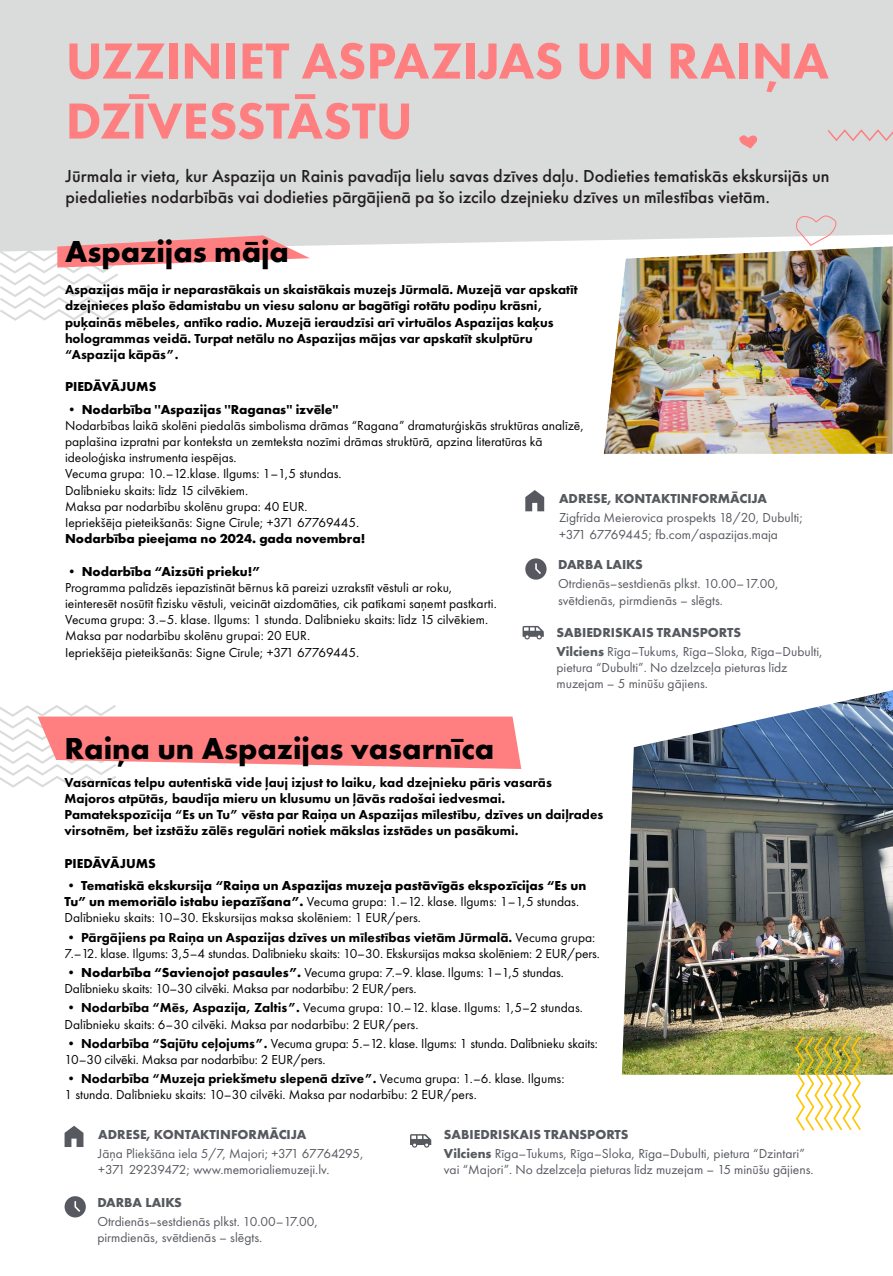
<style>
.page{position:relative;width:893px;height:1276px;background:#fff}
.page>*{position:absolute;margin:0;border:0;box-sizing:border-box;transform-origin:0 0}
.t1{font:800 52.5px/60px "Futura PT";color:#ff7e80}
.t2{font:700 31.5px "Futura PT";color:#000}
.t3{font:500 18px/21.6px "Futura PT";color:#231f20}
.t4{font:13.5px/16.2px "Futura PT Book";color:#000}
.t5{font:800 13.5px/16.2px "Futura PT";color:#000}
.t6{font:13.5px/16.2px "Futura PT Book";color:#56595f}
.t7{font:700 13.5px "Futura PT";color:#000}
.t8{font:700 13.5px "Futura PT";color:#56595f}
.s1{font-family:"Futura PT";font-weight:700}
.s2{font-family:"Futura PT Book";font-weight:400}
.s3{font-family:"Futura PT";font-weight:800}
</style>
<div class="page">
<img style="left:622px;top:690px;width:271px;height:384px">
<svg style="left:0;top:705px;width:521px;height:83px"></svg>
<svg style="left:525px;top:558px;width:22px;height:21px"></svg>
<svg style="left:525px;top:490px;width:19px;height:21px"></svg>
<svg style="left:523px;top:626px;width:21px;height:13px"></svg>
<div style="left:0;top:0;width:893px;height:246px;background:#dadbdb"></div>
<img style="left:603px;top:246px;width:290px;height:207px">
<svg style="left:65px;top:1196px;width:21px;height:21px"></svg>
<svg style="left:65px;top:1126px;width:18px;height:21px"></svg>
<svg style="left:410px;top:1134px;width:21px;height:13px"></svg>
<svg style="left:826px;top:128px;width:67px;height:14px"></svg>
<svg style="left:0;top:235px;width:310px;height:86px"></svg>
<svg style="left:795px;top:212px;width:42px;height:35px"></svg>
<svg style="left:739px;top:134px;width:19px;height:15px"></svg>
<img style="left:794px;top:1034px;width:69px;height:97px">
<h1 class="t1" style="left:66px;top:30px;width:765px">UZZINIET ASPAZIJAS UN RAIŅA<br>DZĪVESSTĀSTU</h1>
<h3 class="t3" style="left:66px;top:165px;width:765px">Jūrmala ir vieta, kur Aspazija un Rainis pavadīja lielu savas dzīves daļu. Dodieties tematiskās ekskursijās un piedalieties nodarbībās vai dodieties pārgājienā pa šo izcilo dzejnieku dzīves un mīlestības vietām.</h3>
<h2 class="t2" style="left:65px;top:231px;width:225px">Aspazijas māja</h2>
<p class="t5" style="left:65px;top:281px;width:514px">Aspazijas māja ir neparastākais un skaistākais muzejs Jūrmalā. Muzejā var apskatīt dzejnieces plašo ēdamistabu un viesu salonu ar bagātīgi rotātu podiņu krāsni, puķainās mēbeles, antīko radio. Muzejā ieraudzīsi arī virtuālos Aspazijas kaķus hologrammas veidā. Turpat netālu no Aspazijas mājas var apskatīt skulptūru “Aspazija kāpās”.</p>
<p class="t7" style="left:65px;top:378px;width:93px">PIEDĀVĀJUMS</p>
<p class="t7" style="left:65px;top:400px;width:275px">• Nodarbība ''Aspazijas ''Raganas'' izvēle''</p>
<p class="t4" style="left:65px;top:417px;width:521px">Nodarbības laikā skolēni piedalās simbolisma drāmas “Ragana” dramaturģiskās struktūras analīzē, paplašina izpratni par konteksta un zemteksta nozīmi drāmas struktūrā, apzina literatūras kā ideoloģiska instrumenta iespējas.<br>Vecuma grupa: 10.–12.klase. Ilgums: 1–1,5 stundas.<br>Dalībnieku skaits: līdz 15 cilvēkiem.<br>Maksa par nodarbību skolēnu grupa: 40 EUR.<br>Iepriekšēja pieteikšanās: Signe Cīrule; +371 67769445.</p>
<p class="t7" style="left:65px;top:530px;width:302px">Nodarbība pieejama no 2024. gada novembra!</p>
<p class="t7" style="left:65px;top:562px;width:197px">• Nodarbība “Aizsūti prieku!”</p>
<p class="t4" style="left:65px;top:579px;width:433px">Programma palīdzēs iepazīstināt bērnus kā pareizi uzrakstīt vēstuli ar roku, ieinteresēt nosūtīt fizisku vēstuli, veicināt aizdomāties, cik patīkami saņemt pastkarti.<br>Vecuma grupa: 3.–5. klase. Ilgums: 1 stunda. Dalībnieku skaits: līdz 15 cilvēkiem.<br>Maksa par nodarbību skolēnu grupai: 20 EUR.<br>Iepriekšēja pieteikšanās: Signe Cīrule; +371 67769445.</p>
<p class="t8" style="left:559px;top:490px;width:210px">ADRESE, KONTAKTINFORMĀCIJA</p>
<p class="t6" style="left:559px;top:509px;width:246px">Zigfrīda Meierovica prospekts 18/20, Dubulti; +371 67769445; fb.com/aspazijas.maja</p>
<p class="t8" style="left:558px;top:556px;width:86px">DARBA LAIKS</p>
<p class="t6" style="left:558px;top:575px;width:222px">Otrdienās–sestdienās plkst. 10.00–17.00, svētdienās, pirmdienās – slēgts.</p>
<p class="t8" style="left:556px;top:623px;width:186px">SABIEDRISKAIS TRANSPORTS</p>
<p class="t6" style="left:556px;top:643px;width:268px"><span class="s1">Vilciens</span> Rīga–Tukums, Rīga–Sloka, Rīga–Dubulti, pietura “Dubulti”. No dzelzceļa pieturas līdz muzejam – 5 minūšu gājiens.</p>
<h2 class="t2" style="left:65px;top:727px;width:431px">Raiņa un Aspazijas vasarnīca</h2>
<p class="t5" style="left:65px;top:774px;width:540px">Vasarnīcas telpu autentiskā vide ļauj izjust to laiku, kad dzejnieku pāris vasarās Majoros atpūtās, baudīja mieru un klusumu un ļāvās radošai iedvesmai.<br>Pamatekspozīcija “Es un Tu” vēsta par Raiņa un Aspazijas mīlestību, dzīves un daiļrades virsotnēm, bet izstāžu zālēs regulāri notiek mākslas izstādes un pasākumi.</p>
<p class="t7" style="left:65px;top:854px;width:93px">PIEDĀVĀJUMS</p>
<p class="t7" style="left:65px;top:876px;width:523px"><span class="s2">•</span> Tematiskā ekskursija “Raiņa un Aspazijas muzeja pastāvīgās ekspozīcijas “Es un</p>
<p class="t4" style="left:65px;top:893px;width:516px"><span class="s1">Tu” un memoriālo istabu iepazīšana”.</span> Vecuma grupa: 1.–12. klase. Ilgums: 1–1,5 stundas.<br>Dalībnieku skaits: 10–30. Ekskursijas maksa skolēniem: 1 EUR/pers.</p>
<p class="t5" style="left:65px;top:928px;width:532px"><span class="s2">•</span> Pārgājiens pa Raiņa un Aspazijas dzīves un mīlestības vietām Jūrmalā. <span class="s2">Vecuma grupa:</span></p>
<p class="t4" style="left:65px;top:945px;width:537px">7.–12. klase. Ilgums: 3,5–4 stundas. Dalībnieku skaits: 10–30. Ekskursijas maksa skolēniem: 2 EUR/pers.</p>
<p class="t4" style="left:65px;top:964px;width:501px">• <span class="s1">Nodarbība “Savienojot pasaules”.</span> Vecuma grupa: 7.–9. klase. Ilgums: 1–1,5 stundas.<br>Dalībnieku skaits: 10–30 cilvēki. Maksa par nodarbību: 2 EUR/pers.</p>
<p class="t4" style="left:65px;top:999px;width:520px"><span class="s3">• Nodarbība “Mēs, Aspazija, Zaltis”.</span> Vecuma grupa: 10.–12. klase. Ilgums: 1,5–2 stundas.<br>Dalībnieku skaits: 6–30 cilvēki. Maksa par nodarbību: 2 EUR/pers.</p>
<p class="t4" style="left:65px;top:1035px;width:535px"><span class="s3">• Nodarbība “Sajūtu ceļojums”.</span> Vecuma grupa: 5.–12. klase. Ilgums: 1 stunda. Dalībnieku skaits:<br>10–30 cilvēki. Maksa par nodarbību: 2 EUR/pers.</p>
<p class="t5" style="left:65px;top:1070px;width:501px">• Nodarbība “Muzeja priekšmetu slepenā dzīve”. <span class="s2">Vecuma grupa: 1.–6. klase. Ilgums:</span></p>
<p class="t4" style="left:65px;top:1086px;width:414px">1 stunda. Dalībnieku skaits: 10–30 cilvēki. Maksa par nodarbību: 2 EUR/pers.</p>
<p class="t8" style="left:444px;top:1125px;width:186px">SABIEDRISKAIS TRANSPORTS</p>
<p class="t6" style="left:444px;top:1145px;width:371px"><span class="s1">Vilciens</span> Rīga–Tukums, Rīga–Sloka, Rīga–Dubulti, pietura “Dzintari” vai “Majori”. No dzelzceļa pieturas līdz muzejam – 15 minūšu gājiens.</p>
<p class="t8" style="left:97px;top:1193px;width:86px">DARBA LAIKS</p>
<p class="t6" style="left:97px;top:1213px;width:222px">Otrdienās–sestdienās plkst. 10.00–17.00, pirmdienās, svētdienās – slēgts.</p>
<p class="t8" style="left:98px;top:1125px;width:210px">ADRESE, KONTAKTINFORMĀCIJA</p>
<p class="t6" style="left:98px;top:1145px;width:267px">Jāņa Pliekšāna iela 5/7, Majori; +371 67764295, +371 29239472; www.memorialiemuzeji.lv.</p>
</div>
